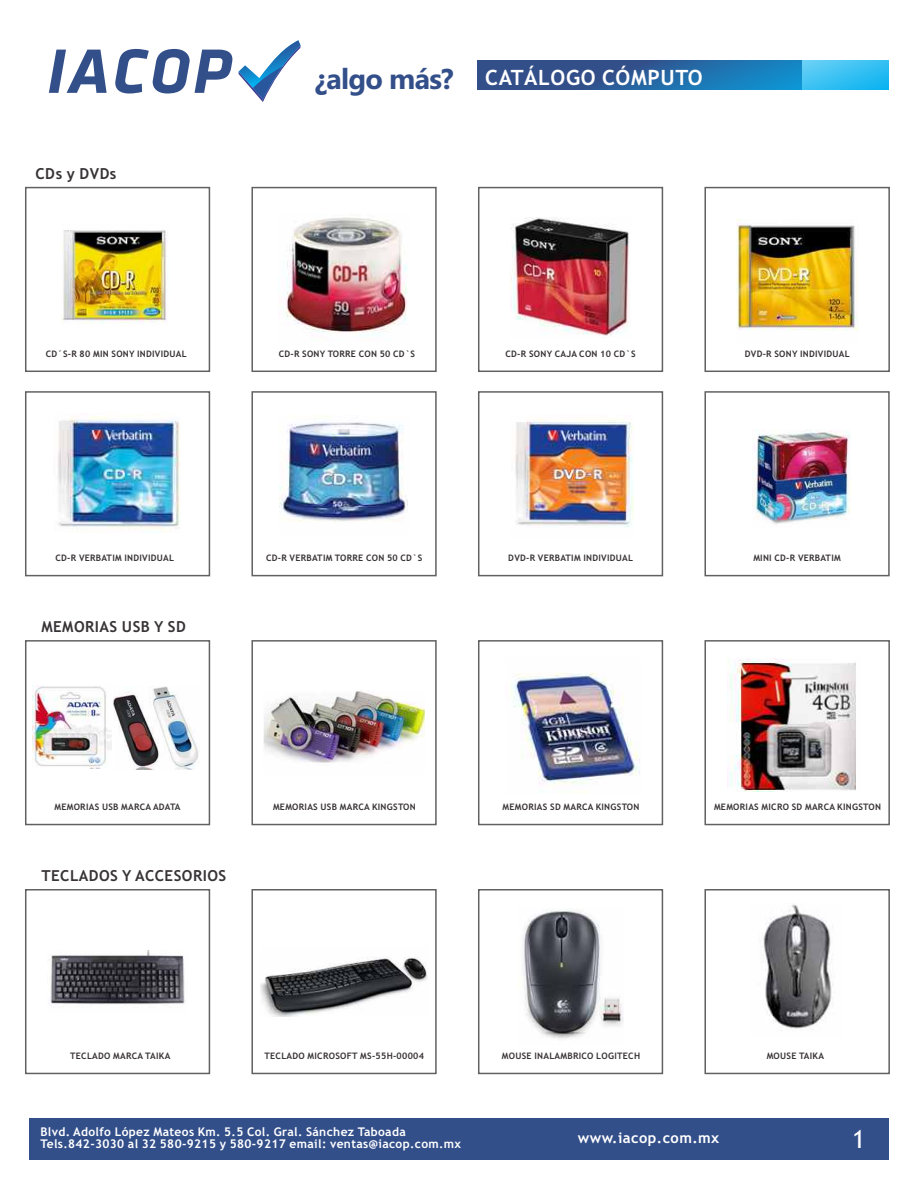
<style>
.page{position:relative;width:918px;height:1188px;background:#fff}
.page>*{position:absolute;margin:0;border:0;box-sizing:border-box;transform-origin:0 0}
.t1{font:700 28.65px "Microsoft New Tai Lue";letter-spacing:-.025em;color:#334f8a}
.t2{font:25.2px "Trebuchet MS";color:#fff}
.t3{font:700 21.15px "Trebuchet MS";letter-spacing:.03em;color:#fff}
.t4{font:700 15.15px "Trebuchet MS";letter-spacing:.03em;color:#383336}
.t5{font:700 14.7px "Trebuchet MS";letter-spacing:.03em;color:#fff}
.t6{font:700 12px/12.6px "Trebuchet MS";letter-spacing:.03em;color:#fff}
.t7{font:700 9px "Trebuchet MS";letter-spacing:.03em;color:#383336}
</style>
<div class="page">
<div style="left:478px;top:187px;width:185px;height:185px;border:2px solid #616161"></div>
<div style="left:704px;top:187px;width:186px;height:185px;border:2px solid #616161"></div>
<div style="left:251px;top:187px;width:186px;height:185px;border:2px solid #616161"></div>
<div style="left:25px;top:187px;width:185px;height:185px;border:2px solid #616161"></div>
<div style="left:25px;top:391px;width:185px;height:185px;border:2px solid #616161"></div>
<div style="left:30px;top:1118px;width:859px;height:42px;background:#334f8a"></div>
<svg style="left:49px;top:49px;width:183px;height:45px"></svg>
<svg style="left:239px;top:40px;width:62px;height:62px"></svg>
<svg style="left:478px;top:60px;width:411px;height:30px;background:#2b77b1"></svg>
<div style="left:704px;top:640px;width:186px;height:185px;border:2px solid #616161"></div>
<div style="left:25px;top:640px;width:185px;height:185px;border:2px solid #616161"></div>
<div style="left:251px;top:640px;width:186px;height:185px;border:2px solid #616161"></div>
<div style="left:478px;top:640px;width:185px;height:185px;border:2px solid #616161"></div>
<img style="left:736px;top:220px;width:122px;height:110px">
<img style="left:511px;top:217px;width:118px;height:119px">
<img style="left:286px;top:217px;width:121px;height:119px">
<img style="left:62px;top:230px;width:106px;height:93px">
<img style="left:58px;top:416px;width:122px;height:116px">
<img style="left:727px;top:658px;width:129px;height:134px">
<img style="left:510px;top:673px;width:130px;height:120px">
<img style="left:264px;top:691px;width:160px;height:72px">
<img style="left:33px;top:686px;width:78px;height:83px">
<div style="left:251px;top:391px;width:186px;height:185px;border:2px solid #616161"></div>
<div style="left:478px;top:391px;width:185px;height:185px;border:2px solid #616161"></div>
<div style="left:704px;top:391px;width:186px;height:185px;border:2px solid #616161"></div>
<div style="left:704px;top:889px;width:186px;height:185px;border:2px solid #616161"></div>
<div style="left:25px;top:889px;width:185px;height:185px;border:2px solid #616161"></div>
<div style="left:251px;top:889px;width:186px;height:185px;border:2px solid #616161"></div>
<div style="left:478px;top:889px;width:185px;height:185px;border:2px solid #616161"></div>
<img style="left:49px;top:951px;width:136px;height:55px">
<img style="left:260px;top:957px;width:168px;height:60px">
<img style="left:763px;top:904px;width:70px;height:127px">
<img style="left:523px;top:910px;width:101px;height:129px">
<img style="left:752px;top:429px;width:99px;height:95px">
<img style="left:515px;top:418px;width:118px;height:110px">
<img style="left:280px;top:415px;width:128px;height:107px">
<img style="left:114px;top:687px;width:84px;height:83px">
<h3 class="t4" style="left:35px;top:168px;width:82px">CDs y DVDs</h3>
<h1 class="t1" style="left:315px;top:67px;width:141px">¿algo más?</h1>
<h3 class="t3" style="left:485px;top:69px;width:219px">CATÁLOGO CÓMPUTO</h3>
<p class="t7" style="left:46px;top:350px;width:143px">CD´S-R 80 MIN SONY INDIVIDUAL</p>
<p class="t7" style="left:279px;top:350px;width:138px">CD-R SONY TORRE CON 50 CD`S</p>
<p class="t7" style="left:506px;top:350px;width:132px">CD-R SONY CAJA CON 10 CD`S</p>
<p class="t7" style="left:745px;top:350px;width:106px">DVD-R SONY INDIVIDUAL</p>
<p class="t7" style="left:56px;top:554px;width:120px">CD-R VERBATIM INDIVIDUAL</p>
<h3 class="t4" style="left:41px;top:621px;width:146px">MEMORIAS USB Y SD</h3>
<p class="t7" style="left:266px;top:554px;width:158px">CD-R VERBATIM TORRE CON 50 CD`S</p>
<p class="t7" style="left:508px;top:554px;width:126px">DVD-R VERBATIM INDIVIDUAL</p>
<p class="t7" style="left:753px;top:554px;width:89px">MINI CD-R VERBATIM</p>
<p class="t7" style="left:55px;top:803px;width:128px">MEMORIAS USB MARCA ADATA</p>
<p class="t7" style="left:273px;top:803px;width:144px">MEMORIAS USB MARCA KINGSTON</p>
<p class="t7" style="left:503px;top:803px;width:138px">MEMORIAS SD MARCA KINGSTON</p>
<p class="t7" style="left:714px;top:803px;width:169px">MEMORIAS MICRO SD MARCA KINGSTON</p>
<h3 class="t4" style="left:41px;top:870px;width:186px">TECLADOS Y ACCESORIOS</h3>
<p class="t7" style="left:70px;top:1052px;width:102px">TECLADO MARCA TAIKA</p>
<p class="t7" style="left:265px;top:1052px;width:161px">TECLADO MICROSOFT MS-55H-00004</p>
<p class="t7" style="left:502px;top:1052px;width:140px">MOUSE INALAMBRICO LOGITECH</p>
<p class="t7" style="left:767px;top:1052px;width:59px">MOUSE TAIKA</p>
<h3 class="t6" style="left:40px;top:1126px;width:422px">Blvd. Adolfo López Mateos Km. 5.5 Col. Gral. Sánchez Taboada<br>Tels.842-3030 al 32 580-9215 y 580-9217 email: ventas@iacop.com.mx</h3>
<h3 class="t5" style="left:578px;top:1132px;width:143px">www.iacop.com.mx</h3>
<h2 class="t2" style="left:852px;top:1129px;width:15px">1</h2>
</div>
